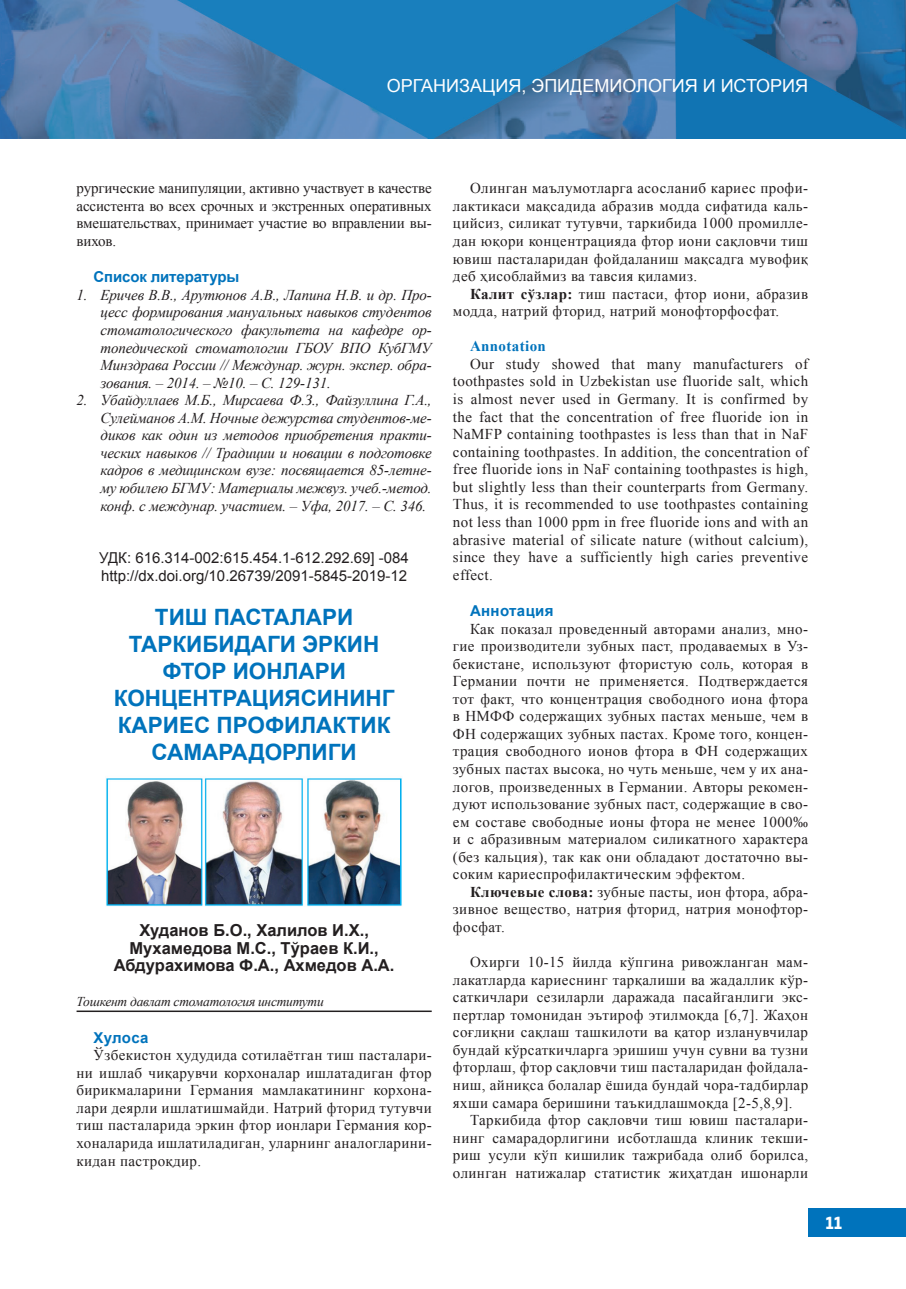
<style>
.page{position:relative;width:906px;height:1289px;background:#fff}
.page>*{position:absolute;margin:0;border:0;box-sizing:border-box;transform-origin:0 0}
.t1{font:700 22.5px/27px "Arial";color:#0073bc;text-align:center}
.t2{font:18px "Arial";color:#fff}
.t3{font:700 18px "Muller";color:#fff}
.t4{font:700 16.5px/17.5px "Arial";color:#231f20;text-align:center}
.t5{font:15px/17.5px "Times New Roman";letter-spacing:.025em;color:#231f20;text-align:justify}
.t6{font:italic 15px/17.5px "Times New Roman";letter-spacing:-.01em;color:#231f20;text-align:justify}
.t7{font:15px/17.5px "Arial";color:#231f20}
.t8{font:700 15px "Arial";color:#0073bc}
.t9{font:700 15px "Times New Roman";letter-spacing:.025em;color:#0073bc}
.t10{font:700 15px "Arial";letter-spacing:.025em;color:#0073bc}
.t11{font:italic 13.5px "Times New Roman";letter-spacing:-.02em;color:#231f20}
.s1{font-weight:700}
</style>
<div class="page">
<img style="left:0;top:0;width:906px;height:138px">
<div style="left:809px;top:1208px;width:97px;height:28px;background:#0073bc"></div>
<hr style="left:77px;top:1010px;width:355px;height:2px;background:#231f20">
<img style="left:106px;top:778px;width:296px;height:129px">
<p class="t2" style="left:387px;top:74px;width:423px">ОРГАНИЗАЦИЯ, ЭПИДЕМИОЛОГИЯ И ИСТОРИЯ</p>
<p class="t5" style="left:77px;top:179px;width:357px">рургические манипуляции, активно участвует в качестве ассистента во всех срочных и экстренных оперативных вмешательствах, принимает участие во вправлении вы&shy;вихов.</p>
<p class="t8" style="left:94px;top:267px;width:147px">Список литературы</p>
<p class="t6" style="left:101px;top:286px;width:333px;text-indent:-24px">1. Еричев В.В., Арутюнов А.В., Лапина Н.В. и др. Про&shy;цесс формирования мануальных навыков студентов стоматологического факультета на кафедре ор&shy;топедической стоматологии ГБОУ ВПО КубГМУ Минздрава России // Междунар. журн. экспер. обра&shy;зования. – 2014. – №10. – С. 129-131.</p>
<p class="t6" style="left:101px;top:391px;width:333px;text-indent:-24px">2. Убайдуллаев М.Б., Мирсаева Ф.З., Файзуллина Г.А., Сулейманов А.М. Ночные дежурства студентов-ме&shy;диков как один из методов приобретения практи&shy;ческих навыков // Традиции и новации в подготовке кадров в медицинском вузе: посвящается 85-летне&shy;му юбилею БГМУ: Материалы межвуз. учеб.-метод. конф. с междунар. участием. – Уфа, 2017. – С. 346.</p>
<p class="t7" style="left:99px;top:549px;width:311px">УДК: 616.314-002:615.454.1-612.292.69] -084 http://dx.doi.org/10.26739/2091-5845-2019-12</p>
<h1 class="t1" style="left:114px;top:604px;width:282px">ТИШ ПАСТАЛАРИ<br>ТАРКИБИДАГИ ЭРКИН<br>ФТОР ИОНЛАРИ<br>КОНЦЕНТРАЦИЯСИНИНГ<br>КАРИЕС ПРОФИЛАКТИК<br>САМАРАДОРЛИГИ</h1>
<p class="t4" style="left:114px;top:922px;width:282px">Худанов Б.О., Халилов И.Х.,<br>Мухамедова М.С., Тўраев К.И.,<br>Абдурахимова Ф.А., Ахмедов А.А.</p>
<p class="t11" style="left:77px;top:992px;width:249px">Тошкент давлат стоматология институти</p>
<p class="t8" style="left:94px;top:1027px;width:56px">Хулоса</p>
<p class="t5" style="left:77px;top:1046px;width:357px;text-indent:17px">Ўзбекистон ҳудудида сотилаётган тиш пасталари&shy;ни ишлаб чиқарувчи корхоналар ишлатадиган фтор бирикмаларини Германия мамлакатининг корхона&shy;лари деярли ишлатишмайди. Натрий фторид тутувчи тиш пасталарида эркин фтор ионлари Германия кор&shy;хоналарида ишлатиладиган, уларнинг аналогларини&shy;кидан пастроқдир.</p>
<p class="t5" style="left:453px;top:179px;width:357px;text-indent:17px">Олинган маълумотларга асосланиб кариес профи&shy;лактикаси мақсадида абразив модда сифатида каль&shy;цийсиз, силикат тутувчи, таркибида 1000 промилле&shy;дан юқори концентрацияда фтор иони сақловчи тиш ювиш пасталаридан фойдаланиш мақсадга мувофиқ деб ҳисоблаймиз ва тавсия қиламиз.</p>
<p class="t5" style="left:453px;top:285px;width:357px;text-indent:17px"><span class="s1">Калит сўзлар:</span> тиш пастаси, фтор иони, абразив модда, натрий фторид, натрий монофторфосфат.</p>
<p class="t9" style="left:470px;top:336px;width:77px">Annotation</p>
<p class="t5" style="left:453px;top:355px;width:357px;text-indent:17px">Our study showed that many manufacturers of toothpastes sold in Uzbekistan use fluoride salt, which is almost never used in Germany. It is confirmed by the fact that the concentration of free fluoride ion in NaMFP containing toothpastes is less than that in NaF containing toothpastes. In addition, the concentration of free fluoride ions in NaF containing toothpastes is high, but slightly less than their counterparts from Germany.<br>Thus, it is recommended to use toothpastes containing not less than 1000 ppm in free fluoride ions and with an abrasive material of silicate nature (without calcium), since they have a sufficiently high caries preventive effect.</p>
<p class="t10" style="left:470px;top:600px;width:85px">Аннотация</p>
<p class="t5" style="left:453px;top:619px;width:357px;text-indent:17px">Как показал проведенный авторами анализ, мно&shy;гие производители зубных паст, продаваемых в Уз&shy;бекистане, используют фтористую соль, которая в Германии почти не применяется. Подтверждается тот факт, что концентрация свободного иона фтора в НМФФ содержащих зубных пастах меньше, чем в ФН содержащих зубных пастах. Кроме того, концен&shy;трация свободного ионов фтора в ФН содержащих зубных пастах высока, но чуть меньше, чем у их ана&shy;логов, произведенных в Германии. Авторы рекомен&shy;дуют использование зубных паст, содержащие в сво&shy;ем составе свободные ионы фтора не менее 1000‰ и с абразивным материалом силикатного характера (без кальция), так как они обладают достаточно вы&shy;соким кариеспрофилактическим эффектом.</p>
<p class="t5" style="left:453px;top:882px;width:357px;text-indent:17px"><span class="s1">Ключевые слова:</span> зубные пасты, ион фтора, абра&shy;зивное вещество, натрия фторид, натрия монофтор&shy;фосфат.</p>
<p class="t5" style="left:453px;top:953px;width:357px;text-indent:17px">Охирги 10-15 йилда кўпгина ривожланган мам&shy;лакатларда кариеснинг тарқалиши ва жадаллик кўр&shy;саткичлари сезиларли даражада пасайганлиги экс&shy;пертлар томонидан эътироф этилмоқда [6,7]. Жаҳон соғлиқни сақлаш ташкилоти ва қатор изланувчилар бундай кўрсаткичларга эришиш учун сувни ва тузни фторлаш, фтор сақловчи тиш пасталаридан фойдала&shy;ниш, айниқса болалар ёшида бундай чора-тадбирлар яхши самара беришини таъкидлашмоқда [2-5,8,9].</p>
<p class="t5" style="left:453px;top:1111px;width:357px;text-indent:17px">Таркибида фтор сақловчи тиш ювиш пасталари&shy;нинг самарадорлигини исботлашда клиник текши&shy;риш усули кўп кишилик тажрибада олиб борилса, олинган натижалар статистик жиҳатдан ишонарли</p>
<p class="t3" style="left:825px;top:1211px;width:18px">11</p>
</div>
